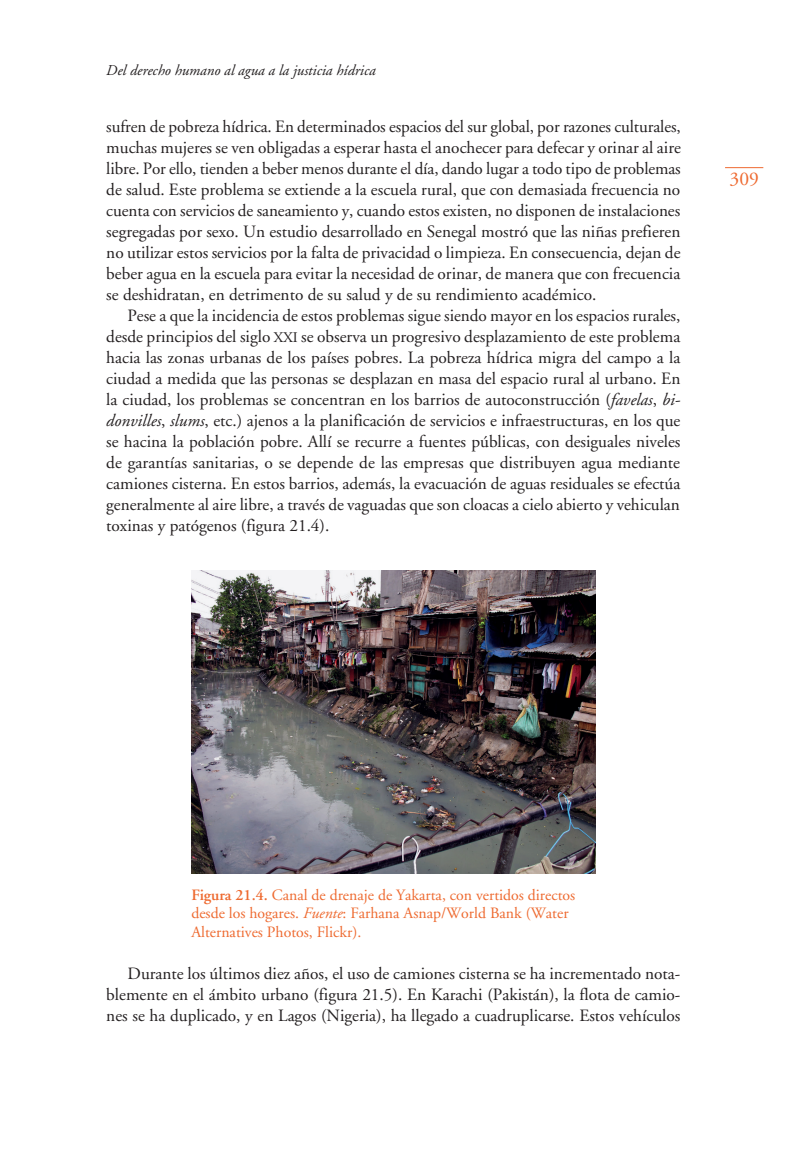
<style>
.page{position:relative;width:808px;height:1149px;background:#fff}
.page>*{position:absolute;margin:0;border:0;box-sizing:border-box;transform-origin:0 0}
.t1{font:19.5px "Adobe Garamond";color:#ee6a30}
.parrafo{font:17.25px/21px "Adobe Garamond";color:#231f20;text-align:justify}
.figura{font:15.75px/18.5px "Adobe Garamond";color:#ee6a30}
.t2{font:italic 15px "Adobe Garamond";color:#231f20}
.s1{font-family:"Adobe Garamond Regular SC850";font-size:14.7px}
.s2{font-style:italic}
.s3{font-weight:600}
</style>
<div class="page">
<hr style="left:725px;top:167px;width:38px;height:1px;background:#ee6a30">
<img style="left:191px;top:570px;width:404px;height:303px">
<p class="t2" style="left:106px;top:62px;width:271px">Del derecho humano al agua a la justicia hídrica</p>
<p class="parrafo" style="left:106px;top:116px;width:576px">sufren de pobreza hídrica. En determinados espacios del sur global, por razones culturales, muchas mujeres se ven obligadas a esperar hasta el anochecer para defecar y orinar al aire libre. Por ello, tienden a beber menos durante el día, dando lugar a todo tipo de problemas de salud. Este problema se extiende a la escuela rural, que con demasiada frecuencia no cuenta con servicios de saneamiento y, cuando estos existen, no disponen de instalaciones segregadas por sexo. Un estudio desarrollado en Senegal mostró que las niñas prefieren no utilizar estos servicios por la falta de privacidad o limpieza. En consecuencia, dejan de beber agua en la escuela para evitar la necesidad de orinar, de manera que con frecuencia se deshidratan, en detrimento de su salud y de su rendimiento académico.</p>
<p class="parrafo" style="left:106px;top:305px;width:576px;text-indent:21px">Pese a que la incidencia de estos problemas sigue siendo mayor en los espacios rurales, desde principios del siglo <span class="s1">xxi</span> se observa un progresivo desplazamiento de este problema hacia las zonas urbanas de los países pobres. La pobreza hídrica migra del campo a la ciudad a medida que las personas se desplazan en masa del espacio rural al urbano. En la ciudad, los problemas se concentran en los barrios de autoconstrucción (<span class="s2">favelas</span>, <span class="s2">bi&shy;donvilles</span>, <span class="s2">slums</span>, etc.) ajenos a la planificación de servicios e infraestructuras, en los que se hacina la población pobre. Allí se recurre a fuentes públicas, con desiguales niveles de garantías sanitarias, o se depende de las empresas que distribuyen agua mediante camiones cisterna. En estos barrios, además, la evacuación de aguas residuales se efectúa generalmente al aire libre, a través de vaguadas que son cloacas a cielo abierto y vehiculan toxinas y patógenos (figura 21.4).</p>
<p class="t1" style="left:729px;top:168px;width:31px">309</p>
<p class="figura" style="left:191px;top:885px;width:385px"><span class="s3">Figura 21.4.</span> Canal de drenaje de Yakarta, con vertidos directos desde los hogares. <span class="s2">Fuente</span>: Farhana Asnap/World Bank (Water<br>Alternatives Photos, Flickr).</p>
<p class="parrafo" style="left:106px;top:963px;width:576px;text-indent:21px">Durante los últimos diez años, el uso de camiones cisterna se ha incrementado nota&shy;blemente en el ámbito urbano (figura 21.5). En Karachi (Pakistán), la flota de camio&shy;nes se ha duplicado, y en Lagos (Nigeria), ha llegado a cuadruplicarse. Estos vehículos</p>
</div>
